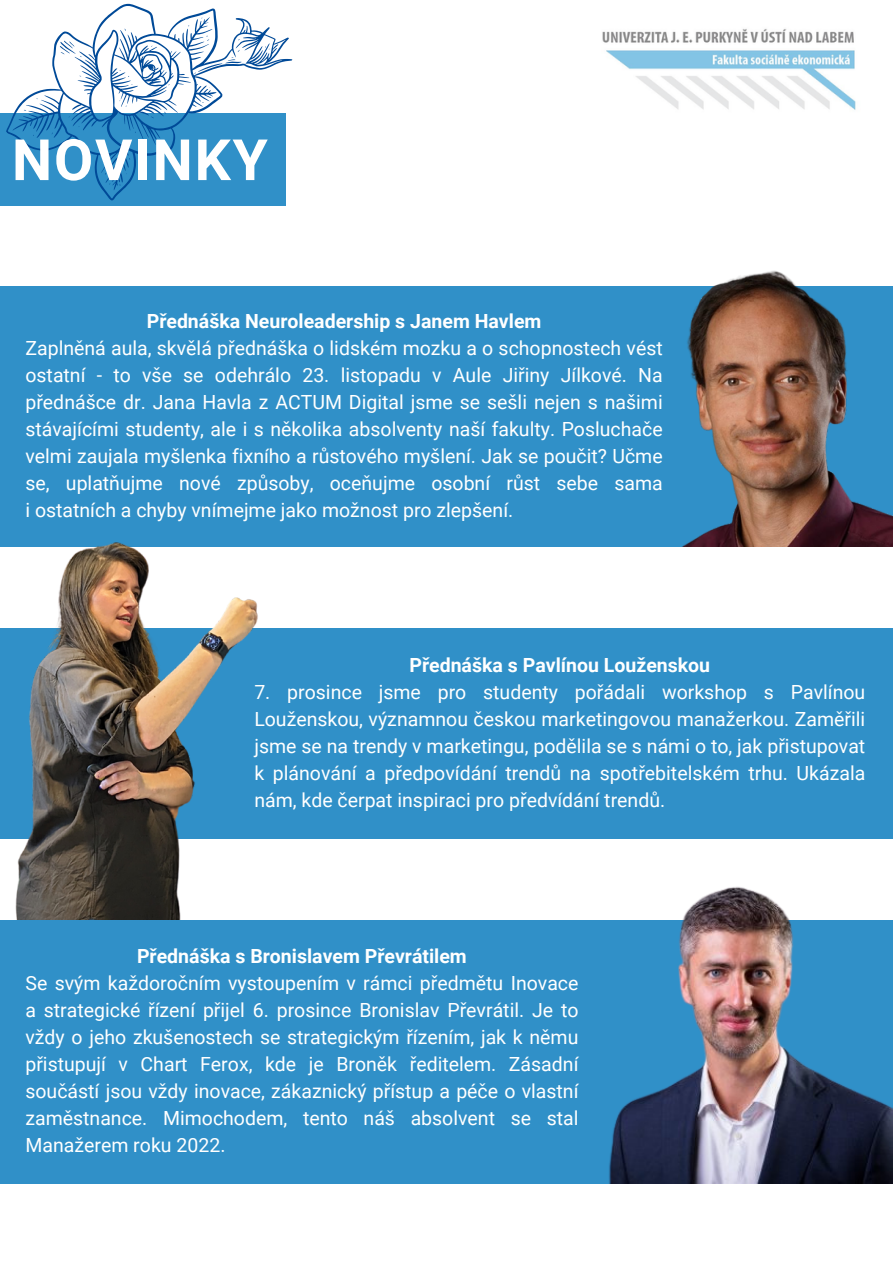
<style>
.page{position:relative;width:893px;height:1264px;background:#fff}
.page>*{position:absolute;margin:0;border:0;box-sizing:border-box;transform-origin:0 0}
.t1{font:700 57px "Roboto";letter-spacing:.03em;color:#fff}
.t2{font:19.5px/27px "Roboto";color:#fff;text-align:justify}
.t3{font:700 19.5px "Roboto";color:#fff}
</style>
<div class="page">
<img style="left:602px;top:29px;width:254px;height:81px">
<svg style="left:0;top:3px;width:293px;height:203px"></svg>
<svg style="left:60px;top:39px;width:22px;height:18px"></svg>
<svg style="left:206px;top:35px;width:3px;height:6px"></svg>
<svg style="left:194px;top:50px;width:47px;height:29px"></svg>
<svg style="left:119px;top:100px;width:8px;height:7px"></svg>
<svg style="left:265px;top:46px;width:5px;height:4px"></svg>
<div style="left:0;top:286px;width:892px;height:261px;background:#3090c8"></div>
<img style="left:682px;top:270px;width:210px;height:277px">
<div style="left:0;top:628px;width:892px;height:210px;background:#3090c8"></div>
<img style="left:0;top:542px;width:550px;height:377px">
<div style="left:0;top:919px;width:892px;height:264px;background:#3090c8"></div>
<img style="left:577px;top:886px;width:315px;height:297px">
<p class="t1" style="left:12px;top:127px;width:257px">NOVINKY</p>
<p class="t3" style="left:147px;top:310px;width:396px">Přednáška Neuroleadership s Janem Havlem</p>
<p class="t2" style="left:25px;top:335px;width:638px">Zaplněná aula, skvělá přednáška o lidském mozku a o schopnostech vést ostatní - to vše se odehrálo 23. listopadu v Aule Jiřiny Jílkové. Na přednášce dr. Jana Havla z ACTUM Digital jsme se sešli nejen s našimi stávajícími studenty, ale i s několika absolventy naší fakulty. Posluchače velmi zaujala myšlenka fixního a růstového myšlení. Jak se poučit? Učme se, uplatňujme nové způsoby, oceňujme osobní růst sebe sama i ostatních a chyby vnímejme jako možnost pro zlepšení.</p>
<p class="t3" style="left:409px;top:653px;width:302px">Přednáška s Pavlínou Louženskou</p>
<p class="t2" style="left:254px;top:678px;width:612px">7. prosince jsme pro studenty pořádali workshop s Pavlínou Louženskou, významnou českou marketingovou manažerkou. Zaměřili jsme se na trendy v marketingu, podělila se s námi o to, jak přistupovat k plánování a předpovídání trendů na spotřebitelském trhu. Ukázala nám, kde čerpat inspiraci pro předvídání trendů.</p>
<p class="t3" style="left:137px;top:944px;width:331px">Přednáška s Bronislavem Převrátilem</p>
<p class="t2" style="left:25px;top:969px;width:554px">Se svým každoročním vystoupením v rámci předmětu Inovace a strategické řízení přijel 6. prosince Bronislav Převrátil. Je to vždy o jeho zkušenostech se strategickým řízením, jak k němu přistupují v Chart Ferox, kde je Broněk ředitelem. Zásadní součástí jsou vždy inovace, zákaznický přístup a péče o vlastní zaměstnance. Mimochodem, tento náš absolvent se stal Manažerem roku 2022.</p>
</div>
